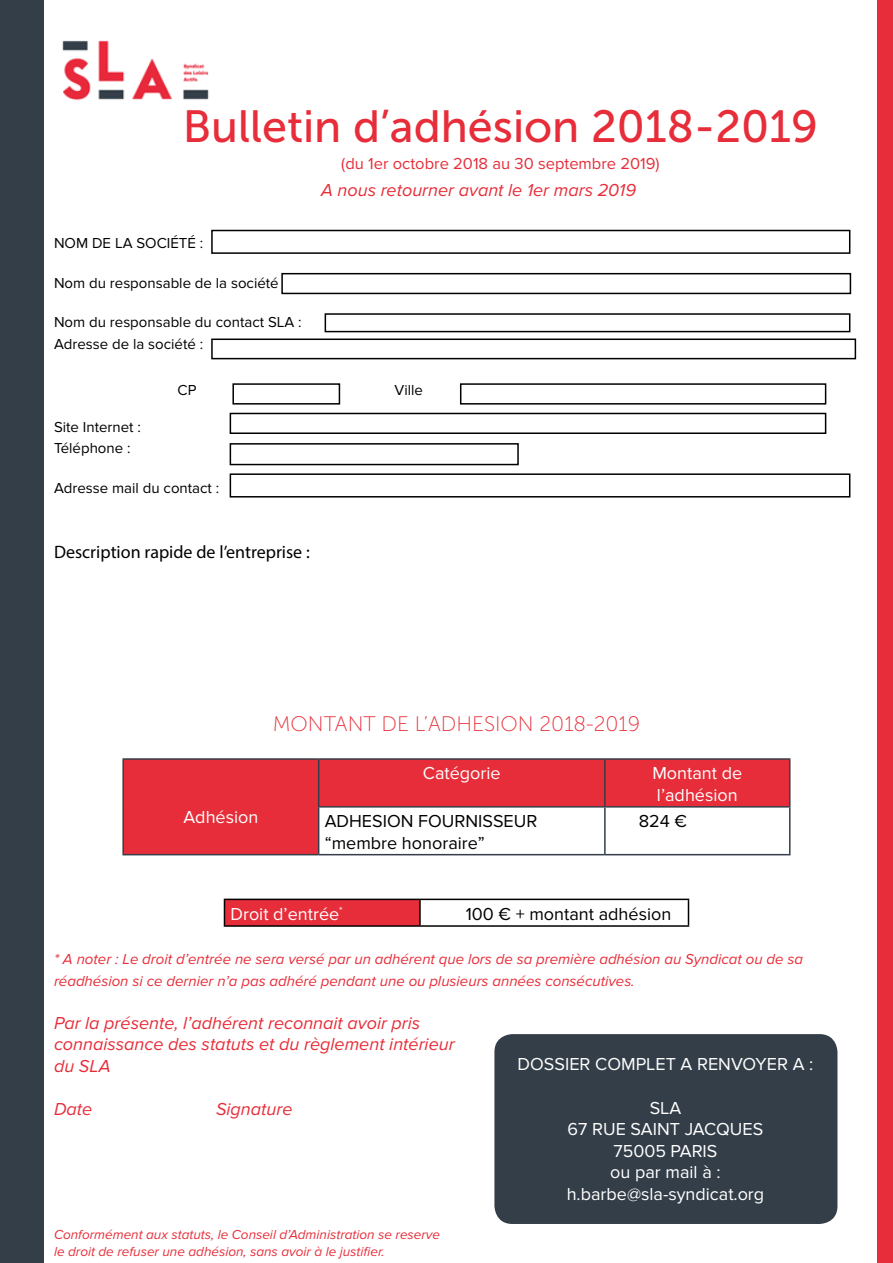
<style>
.page{position:relative;width:893px;height:1263px;background:#fff}
.page>*{position:absolute;margin:0;border:0;box-sizing:border-box;transform-origin:0 0}
.t1{font:45px "Museo Sans 500";color:#e72d39}
.t2{font:21px "Museo Sans 100";color:#e72d39}
.t3{font:18px/21.6px "Proxima Nova";color:#fff}
.t4{font:italic 18px/21.6px "Proxima Nova";color:#e72d39}
.t5{font:18px/21.6px "Proxima Nova";color:#000}
.t6{font:18px "Myriad Pro";color:#000}
.t7{font:16.5px "Proxima Nova";color:#e72d39}
.t8{font:italic 15px/21.6px "Proxima Nova";color:#e72d39}
.t9{font:15px/21.6px "Proxima Nova";color:#000}
.t10{font:italic 13.5px/16.2px "Proxima Nova";color:#e72d39}
</style>
<div class="page">
<img style="left:62px;top:40px;width:147px;height:60px">
<div style="left:0;top:0;width:44px;height:1263px;background:#343e48"></div>
<div style="left:877px;top:0;width:16px;height:1263px;background:#e72d39"></div>
<svg style="left:124px;top:760px;width:665px;height:94px;fill:#e72d39"></svg>
<hr style="left:319px;top:758px;width:286px;height:2px;background:#343e48">
<hr style="left:318px;top:760px;width:1px;height:46px;background:#343e48">
<hr style="left:605px;top:758px;width:185px;height:2px;background:#343e48">
<hr style="left:604px;top:760px;width:2px;height:46px;background:#343e48">
<hr style="left:789px;top:760px;width:1px;height:46px;background:#343e48">
<hr style="left:318px;top:806px;width:287px;height:1px;background:#343e48">
<hr style="left:318px;top:807px;width:1px;height:47px;background:#343e48">
<hr style="left:605px;top:806px;width:185px;height:1px;background:#343e48">
<hr style="left:604px;top:807px;width:2px;height:47px;background:#343e48">
<hr style="left:789px;top:807px;width:1px;height:47px;background:#343e48">
<hr style="left:319px;top:854px;width:286px;height:1px;background:#343e48">
<hr style="left:605px;top:854px;width:185px;height:1px;background:#343e48">
<hr style="left:122px;top:758px;width:197px;height:2px;background:#343e48">
<hr style="left:122px;top:760px;width:2px;height:47px;background:#343e48">
<hr style="left:122px;top:807px;width:2px;height:47px;background:#343e48">
<hr style="left:122px;top:854px;width:197px;height:1px;background:#343e48">
<div style="left:224px;top:899px;width:196px;height:27px;background:#e72d39"></div>
<hr style="left:224px;top:899px;width:196px;height:1px;background:#000">
<svg style="left:224px;top:900px;width:1px;height:25px"></svg>
<hr style="left:420px;top:899px;width:269px;height:1px;background:#000">
<hr style="left:419px;top:900px;width:2px;height:25px;background:#000">
<svg style="left:688px;top:900px;width:1px;height:25px"></svg>
<hr style="left:224px;top:925px;width:196px;height:2px;background:#000">
<hr style="left:420px;top:925px;width:269px;height:2px;background:#000">
<div style="left:494px;top:1034px;width:343px;height:190px;background:#343e48;border-radius:18px"></div>
<div style="left:211px;top:230px;width:639px;height:24px;border:2px solid #000"></div>
<div style="left:281px;top:273px;width:570px;height:21px;border:2px solid #000"></div>
<div style="left:325px;top:313px;width:525px;height:19px;border:2px solid #000"></div>
<div style="left:211px;top:338px;width:645px;height:21px;border:2px solid #000"></div>
<div style="left:232px;top:383px;width:108px;height:22px;border:2px solid #000"></div>
<div style="left:460px;top:383px;width:366px;height:22px;border:2px solid #000"></div>
<div style="left:230px;top:413px;width:596px;height:21px;border:2px solid #000"></div>
<div style="left:230px;top:443px;width:289px;height:22px;border:2px solid #000"></div>
<div style="left:230px;top:473px;width:620px;height:24px;border:2px solid #000"></div>
<h1 class="t1" style="left:183px;top:102px;width:637px">Bulletin d’adhésion 2018-2019</h1>
<p class="t7" style="left:341px;top:154px;width:320px">(du 1er octobre 2018 au 30 septembre 2019)</p>
<p class="t9" style="left:54px;top:233px;width:151px">NOM DE LA SOCIÉTÉ :</p>
<p class="t9" style="left:54px;top:273px;width:226px">Nom du responsable de la société</p>
<p class="t9" style="left:54px;top:312px;width:249px">Nom du responsable du contact SLA :<br>Adresse de la société :</p>
<p class="t4" style="left:321px;top:180px;width:316px">A nous retourner avant le 1er mars 2019</p>
<p class="t9" style="left:178px;top:379px;width:20px">CP</p>
<p class="t9" style="left:394px;top:379px;width:30px">Ville</p>
<p class="t9" style="left:54px;top:417px;width:88px">Site Internet :<br>Téléphone :</p>
<p class="t9" style="left:54px;top:478px;width:167px">Adresse mail du contact :</p>
<p class="t6" style="left:54px;top:541px;width:257px">Description rapide de l’entreprise :</p>
<p class="t3" style="left:183px;top:807px;width:76px">Adhésion</p>
<h2 class="t2" style="left:273px;top:712px;width:369px">MONTANT DE L’ADHESION 2018-2019</h2>
<p class="t3" style="left:423px;top:763px;width:79px">Catégorie</p>
<p class="t3" style="left:652px;top:763px;width:91px">Montant de l’adhésion</p>
<p class="t5" style="left:325px;top:811px;width:214px">ADHESION FOURNISSEUR “membre honoraire”</p>
<p class="t5" style="left:639px;top:811px;width:50px">824 €</p>
<p class="t3" style="left:230px;top:903px;width:114px">Droit d’entrée<sup>*</sup></p>
<p class="t5" style="left:466px;top:904px;width:207px">100 € + montant adhésion</p>
<p class="t8" style="left:54px;top:949px;width:751px">* A noter : Le droit d’entrée ne sera versé par un adhérent que lors de sa première adhésion au Syndicat ou de sa réadhésion si ce dernier n’a pas adhéré pendant une ou plusieurs années consécutives.</p>
<p class="t4" style="left:54px;top:1013px;width:402px">Par la présente, l’adhérent reconnait avoir pris connaissance des statuts et du règlement intérieur du SLA</p>
<p class="t4" style="left:54px;top:1099px;width:40px">Date</p>
<p class="t4" style="left:216px;top:1099px;width:78px">Signature</p>
<p class="t3" style="left:518px;top:1054px;width:297px">DOSSIER COMPLET A RENVOYER A :</p>
<p class="t3" style="left:567px;top:1097px;width:199px;text-align:center">SLA<br>67 RUE SAINT JACQUES<br>75005 PARIS<br>ou par mail à : h.barbe@sla-syndicat.org</p>
<p class="t10" style="left:54px;top:1227px;width:388px">Conformément aux statuts, le Conseil d’Administration se reserve le droit de refuser une adhésion, sans avoir à le justifier.</p>
</div>
